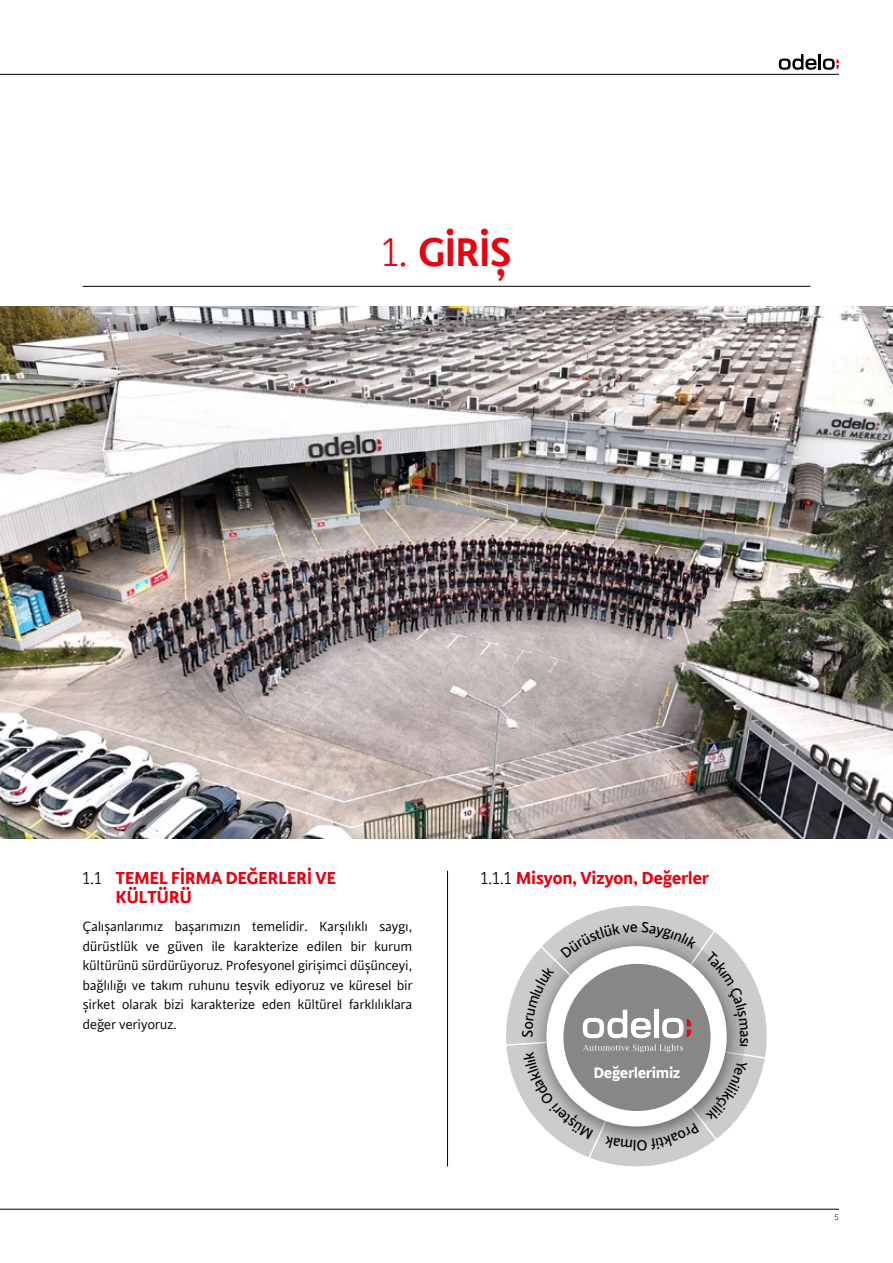
<style>
.page{position:relative;width:893px;height:1263px;background:#fff}
.page>*{position:absolute;margin:0;border:0;box-sizing:border-box;transform-origin:0 0}
.t1{font:600 45px "Cinta";letter-spacing:-.04em;color:#e30613}
.t2{font:700 19.5px/19.5px "Cinta";letter-spacing:-.025em;color:#e30613}
.t3{font:700 16.95px "Cinta";letter-spacing:-.025em;color:#fff}
.t4{font:15px/19.5px "Cinta";letter-spacing:-.025em;color:#000;text-align:justify}
.t5{font:300 9px "Cinta";color:#000}
.s1{font-weight:300}
.s2{font-weight:300;color:#000}
</style>
<div class="page">
<svg style="left:779px;top:54px;width:60px;height:16px"></svg>
<hr style="left:0;top:1209px;width:839px;height:1px;background:#000">
<hr style="left:0;top:74px;width:839px;height:1px;background:#000">
<svg style="left:574px;top:905px;width:125px;height:262px;fill:#ccc"></svg>
<hr style="left:83px;top:286px;width:727px;height:1px;background:#000">
<hr style="left:447px;top:871px;width:1px;height:295px;background:#000">
<img style="left:0;top:307px;width:893px;height:531px">
<svg style="left:506px;top:922px;width:261px;height:244px"></svg>
<h1 class="t1" style="left:381px;top:225px;width:132px"><span class="s1">1.</span> GİRİŞ</h1>
<h2 class="t2" style="left:116px;top:868px;width:222px;text-indent:-33px"><span class="s2">1.1</span> TEMEL FİRMA DEĞERLERİ VE<br>KÜLTÜRÜ</h2>
<p class="t4" style="left:83px;top:917px;width:332px">Çalışanlarımız başarımızın temelidir. Karşılıklı saygı, dürüstlük ve güven ile karakterize edilen bir kurum kültürünü sürdürüyoruz. Profesyonel girişimci düşünceyi, bağlılığı ve takım ruhunu teşvik ediyoruz ve küresel bir şirket olarak bizi karakterize eden kültürel farklılıklara değer veriyoruz.</p>
<h2 class="t2" style="left:480px;top:868px;width:230px"><span class="s2">1.1.1</span> Misyon, Vizyon, Değerler</h2>
<p class="t3" style="left:593px;top:1062px;width:89px">Değerlerimiz</p>
<p class="t5" style="left:834px;top:1212px;width:6px">5</p>
</div>
